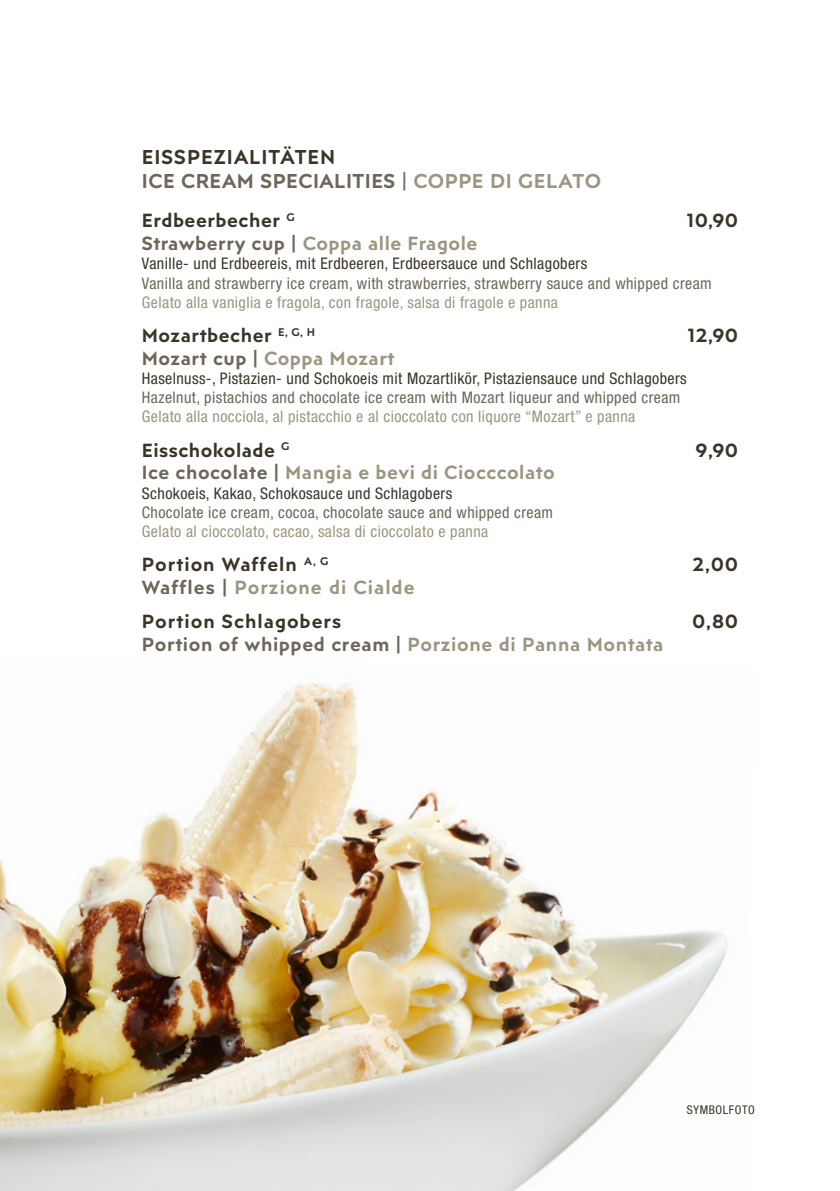
<style>
.page{position:relative;width:840px;height:1191px;background:#fff}
.page>*{position:absolute;margin:0;border:0;box-sizing:border-box;transform-origin:0 0}
.t1{font:600 20px/24px "Posterama Text";letter-spacing:.025em;color:#6e6658}
.t2{font:600 19px "Posterama Text";letter-spacing:.025em;color:#9c9580}
.t3{font:600 19px/34.2px "Posterama Text";letter-spacing:.05em;color:#3b3427}
.t4{font:600 19px "Posterama Text";letter-spacing:.025em;color:#3b3427}
.t5{font:600 19px "Posterama Text";letter-spacing:.03em;color:#6e6658}
.t6{font:condensed 16px "Helvetica Neue LT Pro";letter-spacing:.025em;color:#6e6658}
.t7{font:condensed 16px "Helvetica Neue LT Pro";letter-spacing:.025em;color:#3b3427}
.t8{font:condensed 16px "Helvetica Neue LT Pro";letter-spacing:.025em;color:#9c9580}
.t9{font:condensed 12px "Helvetica Neue LT Pro";letter-spacing:.05em;color:#3b3427}
.s1{color:#3b3427}
.s2{font-weight:400}
.s3{color:#9c9580}
.s4{color:#6e6658}
</style>
<div class="page">
<img style="left:0;top:683px;width:728px;height:508px">
<p class="t1" style="left:142px;top:144px;width:460px"><span class="s1">EISSPEZIALITÄTEN<br></span>ICE CREAM SPECIALITIES <span class="s2">|</span> <span class="s3">COPPE DI GELATO</span></p>
<p class="t4" style="left:142px;top:208px;width:154px">Erdbeerbecher <sup>G</sup></p>
<p class="t3" style="left:686px;top:203px;width:52px">10,90</p>
<p class="t2" style="left:142px;top:231px;width:337px"><span class="s4">Strawberry cup |</span> Coppa alle Fragole</p>
<p class="t7" style="left:142px;top:254px;width:446px">Vanille- und Erdbeereis, mit Erdbeeren, Erdbeersauce und Schlagobers</p>
<p class="t6" style="left:142px;top:274px;width:571px">Vanilla and strawberry ice cream, with strawberries, strawberry sauce and whipped cream</p>
<p class="t8" style="left:142px;top:293px;width:417px">Gelato alla vaniglia e fragola, con fragole, salsa di fragole e panna</p>
<p class="t4" style="left:142px;top:323px;width:174px">Mozartbecher <sup>E,</sup> <sup>G,</sup> <sup>H</sup></p>
<p class="t3" style="left:687px;top:318px;width:51px">12,90</p>
<p class="t2" style="left:142px;top:345px;width:254px"><span class="s4">Mozart cup |</span> Coppa Mozart</p>
<p class="t7" style="left:142px;top:369px;width:546px">Haselnuss-, Pistazien- und Schokoeis mit Mozartlikör, Pistaziensauce und Schlagobers</p>
<p class="t6" style="left:142px;top:388px;width:540px">Hazelnut, pistachios and chocolate ice cream with Mozart liqueur and whipped cream</p>
<p class="t8" style="left:142px;top:407px;width:494px">Gelato alla nocciola, al pistacchio e al cioccolato con liquore “Mozart” e panna</p>
<p class="t4" style="left:142px;top:437px;width:149px">Eisschokolade <sup>G</sup></p>
<p class="t3" style="left:695px;top:432px;width:44px">9,90</p>
<p class="t2" style="left:142px;top:460px;width:414px"><span class="s4">Ice chocolate |</span> Mangia e bevi di Ciocccolato</p>
<p class="t7" style="left:142px;top:483px;width:312px">Schokoeis, Kakao, Schokosauce und Schlagobers</p>
<p class="t6" style="left:142px;top:503px;width:412px">Chocolate ice cream, cocoa, chocolate sauce and whipped cream</p>
<p class="t8" style="left:142px;top:522px;width:348px">Gelato al cioccolato, cacao, salsa di cioccolato e panna</p>
<p class="t3" style="left:142px;top:547px;width:188px">Portion Waffeln <sup>A,</sup> <sup>G</sup></p>
<p class="t3" style="left:692px;top:547px;width:47px">2,00</p>
<p class="t3" style="left:142px;top:569px;width:274px"><span class="s4">Waffles |</span> <span class="s3">Porzione di Cialde<br></span>Portion Schlagobers</p>
<p class="t3" style="left:692px;top:604px;width:47px">0,80</p>
<p class="t5" style="left:142px;top:631px;width:522px">Portion of whipped cream | <span class="s3">Porzione di Panna Montata</span></p>
<p class="t9" style="left:686px;top:1103px;width:69px">SYMBOLFOTO</p>
</div>
